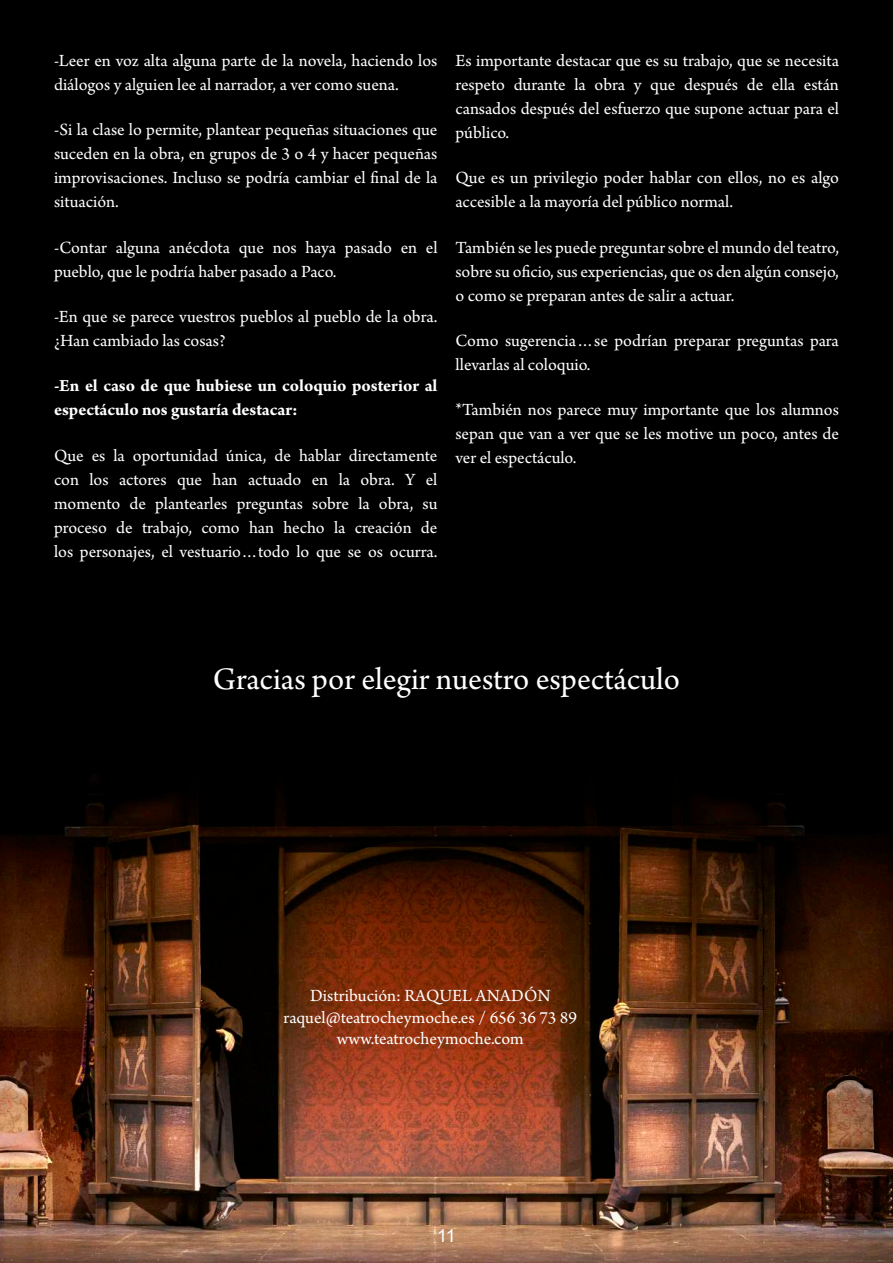
<style>
.page{position:relative;width:893px;height:1263px;background:#fff}
.page>*{position:absolute;margin:0;border:0;box-sizing:border-box;transform-origin:0 0}
.t1{font:33px "Arno Pro";color:#fff}
.t2{font:18px/24px "Arno Pro";color:#fff}
.t3{font:700 18px/24px "Arno Pro";color:#fff}
.t4{font:18px "Minion Pro";color:#fff}
.t5{font:18px "Arial";color:#fff}
</style>
<div class="page">
<img style="left:0;top:0;width:893px;height:1263px">
<p class="t2" style="left:54px;top:50px;width:385px">-Leer en voz alta alguna parte de la novela, haciendo los diálogos y alguien lee al narrador, a ver como suena.</p>
<p class="t2" style="left:54px;top:119px;width:385px;text-align:justify">-Si la clase lo permite, plantear pequeñas situaciones que suceden en la obra, en grupos de 3 o 4 y hacer pequeñas improvisaciones. Incluso se podría cambiar el final de la situación.</p>
<p class="t2" style="left:54px;top:236px;width:385px">-Contar alguna anécdota que nos haya pasado en el pueblo, que le podría haber pasado a Paco.</p>
<p class="t2" style="left:54px;top:306px;width:385px">-En que se parece vuestros pueblos al pueblo de la obra. ¿Han cambiado las cosas?</p>
<p class="t3" style="left:54px;top:375px;width:385px">-En el caso de que hubiese un coloquio posterior al espectáculo nos gustaría destacar:</p>
<p class="t2" style="left:54px;top:444px;width:385px;text-align:justify">Que es la oportunidad única, de hablar directamente con los actores que han actuado en la obra. Y el momento de plantearles preguntas sobre la obra, su proceso de trabajo, como han hecho la creación de los personajes, el vestuario…todo lo que se os ocurra.</p>
<p class="t2" style="left:455px;top:50px;width:385px;text-align:justify">Es importante destacar que es su trabajo, que se necesita respeto durante la obra y que después de ella están cansados después del esfuerzo que supone actuar para el público.</p>
<p class="t2" style="left:455px;top:167px;width:385px">Que es un privilegio poder hablar con ellos, no es algo accesible a la mayoría del público normal.</p>
<p class="t2" style="left:455px;top:236px;width:385px;text-align:justify">También se les puede preguntar sobre el mundo del teatro, sobre su oficio, sus experiencias, que os den algún consejo, o como se preparan antes de salir a actuar.</p>
<p class="t2" style="left:455px;top:330px;width:385px">Como sugerencia…se podrían preparar preguntas para llevarlas al coloquio.</p>
<p class="t2" style="left:455px;top:399px;width:385px;text-align:justify">*También nos parece muy importante que los alumnos sepan que van a ver que se les motive un poco, antes de ver el espectáculo.</p>
<h1 class="t1" style="left:213px;top:660px;width:469px">Gracias por elegir nuestro espectáculo</h1>
<p class="t2" style="left:284px;top:986px;width:295px;line-height:21.6px;text-align:center">Distribución: RAQUEL ANADÓN raquel@teatrocheymoche.es / 656 36 73 89 www.teatrocheymoche.com</p>
<p class="t5" style="left:437px;top:1224px;width:20px">11</p>
<p class="t4" style="left:440px;top:1225px;width:14px">12</p>
</div>
